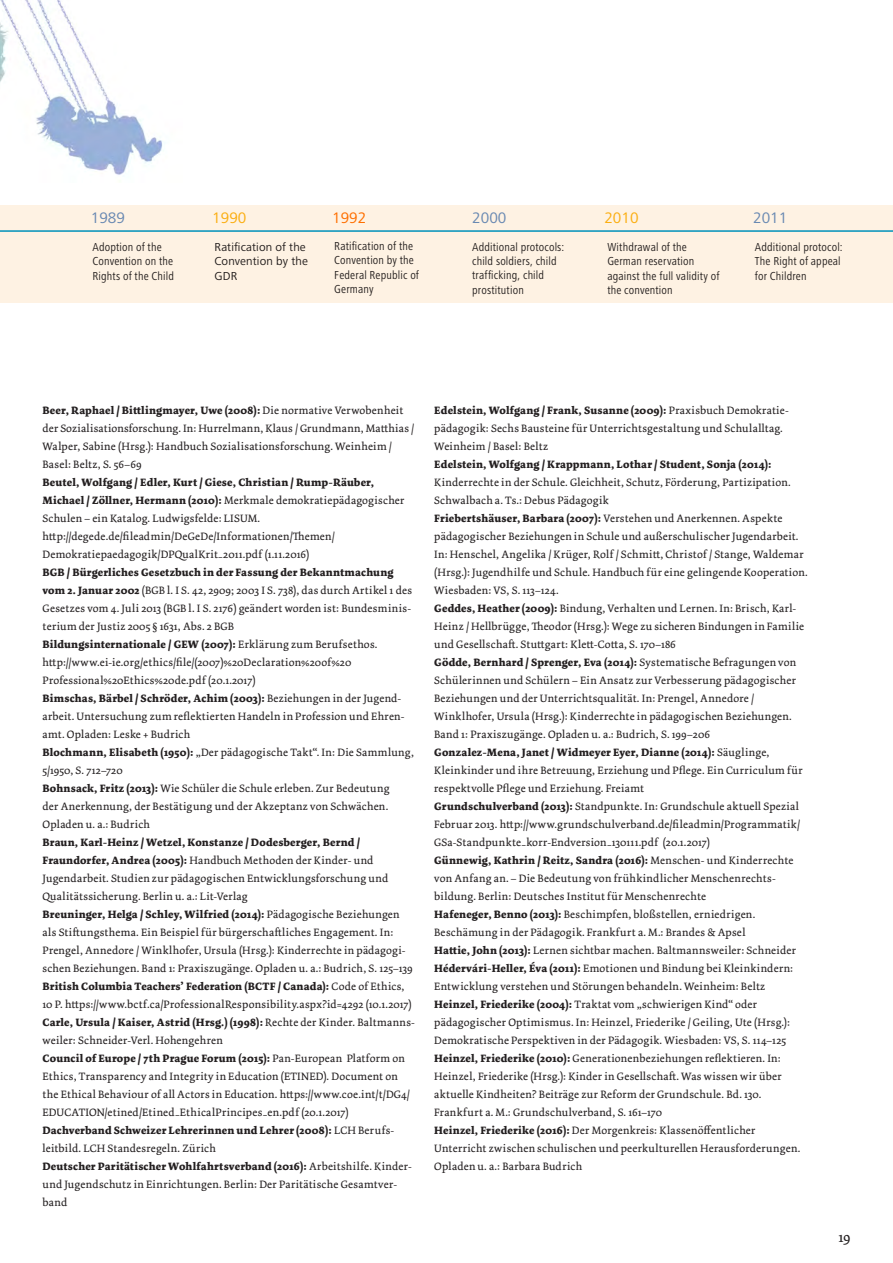
<style>
.page{position:relative;width:893px;height:1263px;background:#fff}
.page>*{position:absolute;margin:0;border:0;box-sizing:border-box;transform-origin:0 0}
.t1{font:15.75px "Frutiger Next LT";color:#6a91c9}
.t2{font:15.75px "Frutiger Next LT";color:#fcb814}
.t3{font:15.75px "Frutiger Next LT";color:#ff7500}
.t4{font:15px "Dolly Pro";color:#231f20}
.Text{font:condensed 12px/14.4px "Frutiger Next LT";letter-spacing:.01em;color:#231f20}
.Text-2{font:12px/14.4px "Frutiger Next LT";letter-spacing:.01em;color:#231f20}
.Literaturangaben{font:11.25px/18px "Dolly Pro";letter-spacing:.02em;color:#231f20}
.Literaturangaben-2{font:700 11.25px/18px "Dolly Pro";letter-spacing:.015em;color:#231f20}
.s1{font-weight:700}
.s2{font-weight:400}
</style>
<div class="page">
<img style="left:0;top:0;width:196px;height:206px">
<div style="left:0;top:206px;width:893px;height:97px;background:#fef2e3"></div>
<p class="t1" style="left:91px;top:209px;width:36px">1989</p>
<p class="t3" style="left:332px;top:209px;width:36px">1992</p>
<p class="Text" style="left:93px;top:240px;width:83px">Adoption of the<br>Convention on the<br>Rights of the Child</p>
<p class="t2" style="left:212px;top:209px;width:36px">1990</p>
<p class="Text-2" style="left:215px;top:240px;width:95px">Ratification of the<br>Convention by the<br>GDR</p>
<p class="Text" style="left:334px;top:239px;width:86px">Ratification of the<br>Convention by the<br>Federal Republic of<br>Germany</p>
<p class="t1" style="left:472px;top:209px;width:36px">2000</p>
<p class="t2" style="left:604px;top:209px;width:36px">2010</p>
<p class="Text" style="left:607px;top:240px;width:114px">Withdrawal of the<br>German reservation against the full validity of the convention</p>
<p class="Text" style="left:472px;top:239px;width:94px">Additional protocols: child soldiers, child trafficking, child prostitution</p>
<p class="t1" style="left:753px;top:209px;width:36px">2011</p>
<p class="Text" style="left:755px;top:240px;width:89px">Additional protocol:<br>The Right of appeal for Children</p>
<p class="Literaturangaben" style="left:43px;top:401px;width:373px"><span class="s1">Beer, Raphael / Bittlingmayer, Uwe (2008):</span> Die normative Verwobenheit der Sozialisationsforschung. In: Hurrelmann, Klaus / Grundmann, Matthias / Walper, Sabine (Hrsg.): Handbuch Sozialisationsforschung. Weinheim / Basel: Beltz, S. 56–69</p>
<p class="Literaturangaben" style="left:43px;top:473px;width:364px"><span class="s1">Beutel, Wolfgang / Edler, Kurt / Giese, Christian / Rump-Räuber, Michael / Zöllner, Hermann (2010):</span> Merkmale demokratiepädagogischer Schulen – ein Katalog. Ludwigsfelde: LISUM. http://degede.de/fileadmin/DeGeDe/Informationen/Themen/ Demokratiepaedagogik/DPQualKrit_2011.pdf (1.11.2016)</p>
<p class="Literaturangaben" style="left:43px;top:563px;width:371px"><span class="s1">BGB / Bürgerliches Gesetzbuch in der Fassung der Bekanntmachung vom 2. Januar 2002</span> (BGB l. I S. 42, 2909; 2003 I S. 738), das durch Artikel 1 des Gesetzes vom 4. Juli 2013 (BGB l. I S. 2176) geändert worden ist: Bundesminis&shy;terium der Justiz 2005 § 1631, Abs. 2 BGB</p>
<p class="Literaturangaben" style="left:43px;top:635px;width:336px"><span class="s1">Bildungsinternationale / GEW (2007):</span> Erklärung zum Berufsethos. http://www.ei-ie.org/ethics/file/(2007)%20Declaration%20of%20<br>Professional%20Ethics%20de.pdf (20.1.2017)</p>
<p class="Literaturangaben" style="left:43px;top:689px;width:364px"><span class="s1">Bimschas, Bärbel / Schröder, Achim (2003):</span> Beziehungen in der Jugend&shy;arbeit. Untersuchung zum reflektierten Handeln in Profession und Ehren&shy;amt. Opladen: Leske + Budrich</p>
<p class="Literaturangaben" style="left:43px;top:743px;width:373px"><span class="s1">Blochmann, Elisabeth (1950):</span> „Der pädagogische Takt“. In: Die Sammlung,<br>5/1950, S. 712–720</p>
<p class="Literaturangaben" style="left:43px;top:779px;width:349px"><span class="s1">Bohnsack, Fritz (2013):</span> Wie Schüler die Schule erleben. Zur Bedeutung der Anerkennung, der Bestätigung und der Akzeptanz von Schwächen.<br>Opladen u. a.: Budrich</p>
<p class="Literaturangaben" style="left:43px;top:833px;width:347px"><span class="s1">Braun, Karl-Heinz / Wetzel, Konstanze / Dodesberger, Bernd / Fraundorfer, Andrea (2005):</span> Handbuch Methoden der Kinder- und Jugendarbeit. Studien zur pädagogischen Entwicklungsforschung und Qualitätssicherung. Berlin u. a.: Lit-Verlag</p>
<p class="Literaturangaben" style="left:43px;top:905px;width:372px"><span class="s1">Breuninger, Helga / Schley, Wilfried (2014):</span> Pädagogische Beziehungen als Stiftungsthema. Ein Beispiel für bürgerschaftliches Engagement. In:<br>Prengel, Annedore / Winklhofer, Ursula (Hrsg.): Kinderrechte in pädagogi&shy;schen Beziehungen. Band 1: Praxiszugänge. Opladen u. a.: Budrich, S. 125–139</p>
<p class="Literaturangaben" style="left:43px;top:977px;width:371px"><span class="s1">British Columbia Teachers’ Federation (BCTF / Canada):</span> Code of Ethics,<br>10 P. https://www.bctf.ca/ProfessionalResponsibility.aspx?id=4292 (10.1.2017)</p>
<p class="Literaturangaben" style="left:43px;top:1013px;width:374px"><span class="s1">Carle, Ursula / Kaiser, Astrid (Hrsg.) (1998):</span> Rechte der Kinder. Baltmanns&shy;weiler: Schneider-Verl. Hohengehren</p>
<p class="Literaturangaben" style="left:43px;top:1049px;width:369px"><span class="s1">Council of Europe / 7th Prague Forum (2015):</span> Pan-European Platform on Ethics, Transparency and Integrity in Education (ETINED). Document on the Ethical Behaviour of all Actors in Education. https://www.coe.int/t/DG4/ EDUCATION/etined/Etined_EthicalPrincipes_en.pdf (20.1.2017)</p>
<p class="Literaturangaben-2" style="left:43px;top:1121px;width:352px">Dachverband Schweizer Lehrerinnen und Lehrer (2008): <span class="s2">LCH Berufs&shy;leitbild. LCH Standesregeln. Zürich</span></p>
<p class="Literaturangaben" style="left:43px;top:1157px;width:371px"><span class="s1">Deutscher Paritätischer Wohlfahrtsverband (2016):</span> Arbeitshilfe. Kinder&shy;und Jugendschutz in Einrichtungen. Berlin: Der Paritätische Gesamtver&shy;band</p>
<p class="Literaturangaben" style="left:434px;top:401px;width:356px"><span class="s1">Edelstein, Wolfgang / Frank, Susanne (2009):</span> Praxisbuch Demokratie&shy;pädagogik: Sechs Bausteine für Unterrichtsgestaltung und Schulalltag.<br>Weinheim / Basel: Beltz</p>
<p class="Literaturangaben" style="left:434px;top:455px;width:358px"><span class="s1">Edelstein, Wolfgang / Krappmann, Lothar / Student, Sonja (2014):<br></span>Kinderrechte in der Schule. Gleichheit, Schutz, Förderung, Partizipation.<br>Schwalbach a. Ts.: Debus Pädagogik</p>
<p class="Literaturangaben" style="left:434px;top:509px;width:375px"><span class="s1">Friebertshäuser, Barbara (2007):</span> Verstehen und Anerkennen. Aspekte pädagogischer Beziehungen in Schule und außerschulischer Jugendarbeit.<br>In: Henschel, Angelika / Krüger, Rolf / Schmitt, Christof / Stange, Waldemar (Hrsg.): Jugendhilfe und Schule. Handbuch für eine gelingende Kooperation.<br>Wiesbaden: VS, S. 113–124.</p>
<p class="Literaturangaben" style="left:434px;top:599px;width:371px"><span class="s1">Geddes, Heather (2009):</span> Bindung, Verhalten und Lernen. In: Brisch, Karl-<br>Heinz / Hellbrügge, Theodor (Hrsg.): Wege zu sicheren Bindungen in Familie und Gesellschaft. Stuttgart: Klett-Cotta, S. 170–186</p>
<p class="Literaturangaben" style="left:434px;top:653px;width:363px"><span class="s1">Gödde, Bernhard / Sprenger, Eva (2014):</span> Systematische Befragungen von Schülerinnen und Schülern – Ein Ansatz zur Verbesserung pädagogischer Beziehungen und der Unterrichtsqualität. In: Prengel, Annedore / Winklhofer, Ursula (Hrsg.): Kinderrechte in pädagogischen Beziehungen.<br>Band 1: Praxiszugänge. Opladen u. a.: Budrich, S. 199–206</p>
<p class="Literaturangaben" style="left:434px;top:743px;width:370px"><span class="s1">Gonzalez-Mena, Janet / Widmeyer Eyer, Dianne (2014):</span> Säuglinge,<br>Kleinkinder und ihre Betreuung, Erziehung und Pflege. Ein Curriculum für respektvolle Pflege und Erziehung. Freiamt</p>
<p class="Literaturangaben" style="left:434px;top:797px;width:367px;text-align:justify"><span class="s1">Grundschulverband (2013):</span> Standpunkte. In: Grundschule aktuell Spezial Februar 2013. http://www.grundschulverband.de/fileadmin/Programmatik/ GSa-Standpunkte_korr-Endversion_130111.pdf (20.1.2017)</p>
<p class="Literaturangaben" style="left:434px;top:851px;width:361px"><span class="s1">Günnewig, Kathrin / Reitz, Sandra (2016):</span> Menschen- und Kinderrechte von Anfang an. – Die Bedeutung von frühkindlicher Menschenrechts&shy;bildung. Berlin: Deutsches Institut für Menschenrechte</p>
<p class="Literaturangaben" style="left:434px;top:905px;width:323px"><span class="s1">Hafeneger, Benno (2013):</span> Beschimpfen, bloßstellen, erniedrigen.<br>Beschämung in der Pädagogik. Frankfurt a. M.: Brandes &amp; Apsel</p>
<p class="Literaturangaben" style="left:434px;top:941px;width:363px"><span class="s1">Hattie, John (2013):</span> Lernen sichtbar machen. Baltmannsweiler: Schneider</p>
<p class="Literaturangaben" style="left:434px;top:959px;width:361px"><span class="s1">Hédervári-Heller, Éva (2011):</span> Emotionen und Bindung bei Kleinkindern:<br>Entwicklung verstehen und Störungen behandeln. Weinheim: Beltz</p>
<p class="Literaturangaben" style="left:434px;top:995px;width:357px"><span class="s1">Heinzel, Friederike (2004):</span> Traktat vom „schwierigen Kind“ oder pädagogischer Optimismus. In: Heinzel, Friederike / Geiling, Ute (Hrsg.):<br>Demokratische Perspektiven in der Pädagogik. Wiesbaden: VS, S. 114–125</p>
<p class="Literaturangaben" style="left:434px;top:1049px;width:349px"><span class="s1">Heinzel, Friederike (2010):</span> Generationenbeziehungen reflektieren. In:<br>Heinzel, Friederike (Hrsg.): Kinder in Gesellschaft. Was wissen wir über aktuelle Kindheiten? Beiträge zur Reform der Grundschule. Bd. 130.<br>Frankfurt a. M.: Grundschulverband, S. 161–170</p>
<p class="Literaturangaben" style="left:434px;top:1121px;width:368px"><span class="s1">Heinzel, Friederike (2016):</span> Der Morgenkreis: Klassenöffentlicher<br>Unterricht zwischen schulischen und peerkulturellen Herausforderungen.<br>Opladen u. a.: Barbara Budrich</p>
<h2 class="t4" style="left:838px;top:1228px;width:14px">19</h2>
</div>
